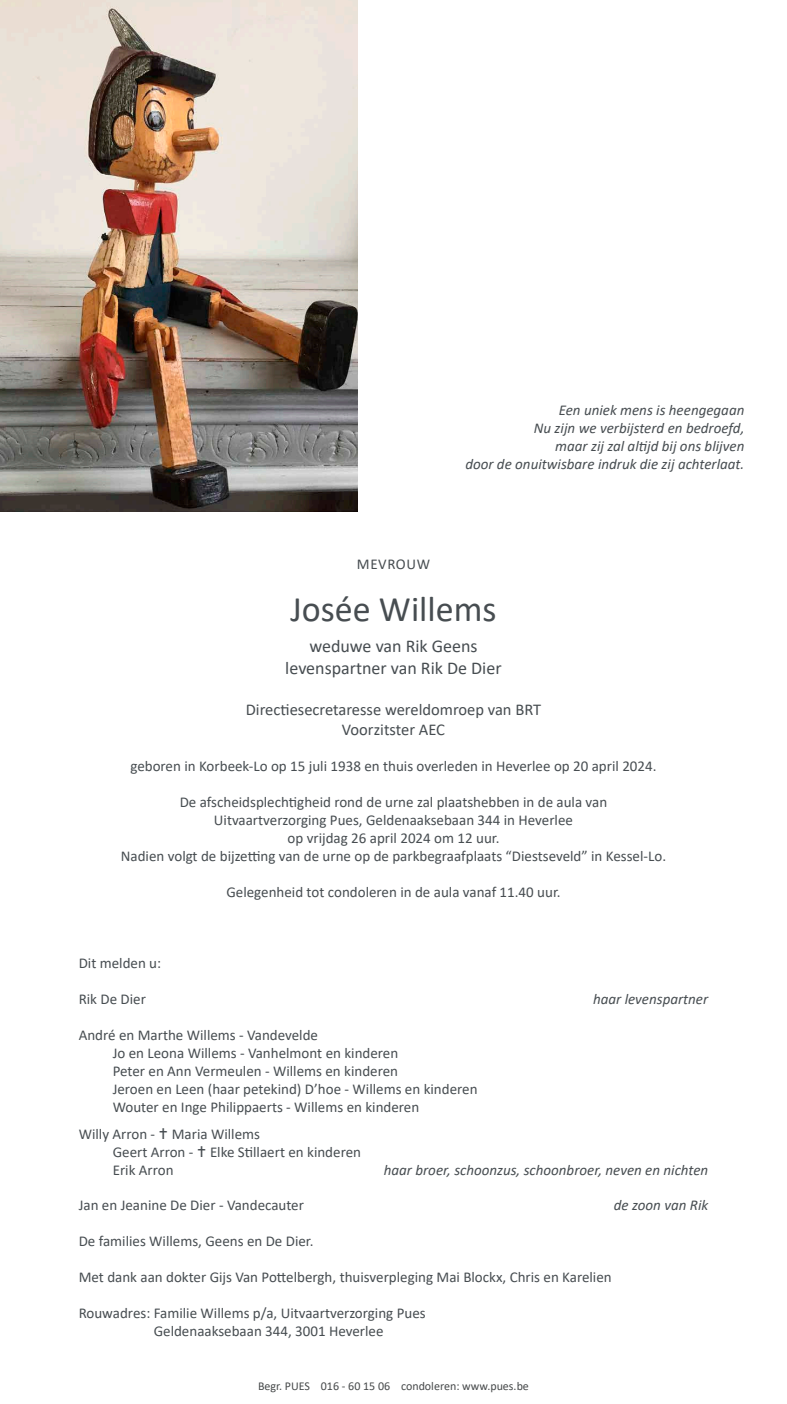
<style>
.page{position:relative;width:787px;height:1404px;background:#fff}
.page>*{position:absolute;margin:0;border:0;box-sizing:border-box;transform-origin:0 0}
.t1{font:36px "Calibri";color:#474d51}
.t2{font:18px/21.6px "Calibri";color:#474d51;text-align:center}
.t3{font:16.5px/19.8px "Calibri";color:#474d51;text-align:center}
.t4{font:15px/18px "Calibri";color:#474d51}
.t5{font:italic 15px/18px "Calibri";color:#474d51;text-align:right}
.t6{font:15px "Calibri";letter-spacing:.04em;color:#474d51}
.t7{font:12px "Calibri";color:#474a4b}
</style>
<div class="page">
<img style="left:0;top:0;width:357px;height:511px">
<p class="t5" style="left:465px;top:400px;width:280px">Een uniek mens is heengegaan<br>Nu zijn we verbijsterd en bedroefd,<br>maar zij zal altijd bij ons blijven<br>door de onuitwisbare indruk die zij achterlaat.</p>
<p class="t6" style="left:357px;top:554px;width:75px">MEVROUW</p>
<h1 class="t1" style="left:290px;top:584px;width:208px">Josée Willems</h1>
<p class="t2" style="left:285px;top:634px;width:218px">weduwe van Rik Geens levenspartner van Rik De Dier</p>
<p class="t3" style="left:246px;top:699px;width:297px">Directiesecretaresse wereldomroep van BRT<br>Voorzitster AEC</p>
<p class="t4" style="left:130px;top:756px;width:527px">geboren in Korbeek-Lo op 15 juli 1938 en thuis overleden in Heverlee op 20 april 2024.</p>
<p class="t4" style="left:121px;top:792px;width:546px;text-align:center">De afscheidsplechtigheid rond de urne zal plaatshebben in de aula van<br>Uitvaartverzorging Pues, Geldenaaksebaan 344 in Heverlee<br>op vrijdag 26 april 2024 om 12 uur.<br>Nadien volgt de bijzetting van de urne op de parkbegraafplaats “Diestseveld” in Kessel-Lo.</p>
<p class="t4" style="left:226px;top:882px;width:335px">Gelegenheid tot condoleren in de aula vanaf 11.40 uur.</p>
<p class="t4" style="left:79px;top:953px;width:84px">Dit melden u:</p>
<p class="t4" style="left:79px;top:989px;width:69px">Rik De Dier</p>
<p class="t5" style="left:593px;top:989px;width:117px">haar levenspartner</p>
<p class="t4" style="left:113px;top:1025px;width:366px;text-indent:-34px">André en Marthe Willems - Vandevelde<br>Jo en Leona Willems - Vanhelmont en kinderen<br>Peter en Ann Vermeulen - Willems en kinderen<br>Jeroen en Leen (haar petekind) D’hoe - Willems en kinderen Wouter en Inge Philippaerts - Willems en kinderen</p>
<p class="t4" style="left:113px;top:1124px;width:250px;text-indent:-34px">Willy Arron - Maria Willems<br>Geert Arron - Elke Stillaert en kinderen<br>Erik Arron</p>
<p class="t5" style="left:384px;top:1160px;width:326px">haar broer, schoonzus, schoonbroer, neven en nichten</p>
<p class="t4" style="left:79px;top:1195px;width:227px">Jan en Jeanine De Dier - Vandecauter</p>
<p class="t5" style="left:614px;top:1195px;width:96px">de zoon van Rik</p>
<p class="t4" style="left:79px;top:1231px;width:236px">De families Willems, Geens en De Dier.</p>
<p class="t4" style="left:79px;top:1267px;width:534px">Met dank aan dokter Gijs Van Pottelbergh, thuisverpleging Mai Blockx, Chris en Karelien</p>
<p class="t4" style="left:154px;top:1303px;width:273px;text-indent:-75px">Rouwadres: Familie Willems p/a, Uitvaartverzorging Pues<br>Geldenaaksebaan 344, 3001 Heverlee</p>
<p class="t7" style="left:258px;top:1376px;width:272px">Begr. PUES 016 - 60 15 06 condoleren: www.pues.be</p>
</div>
